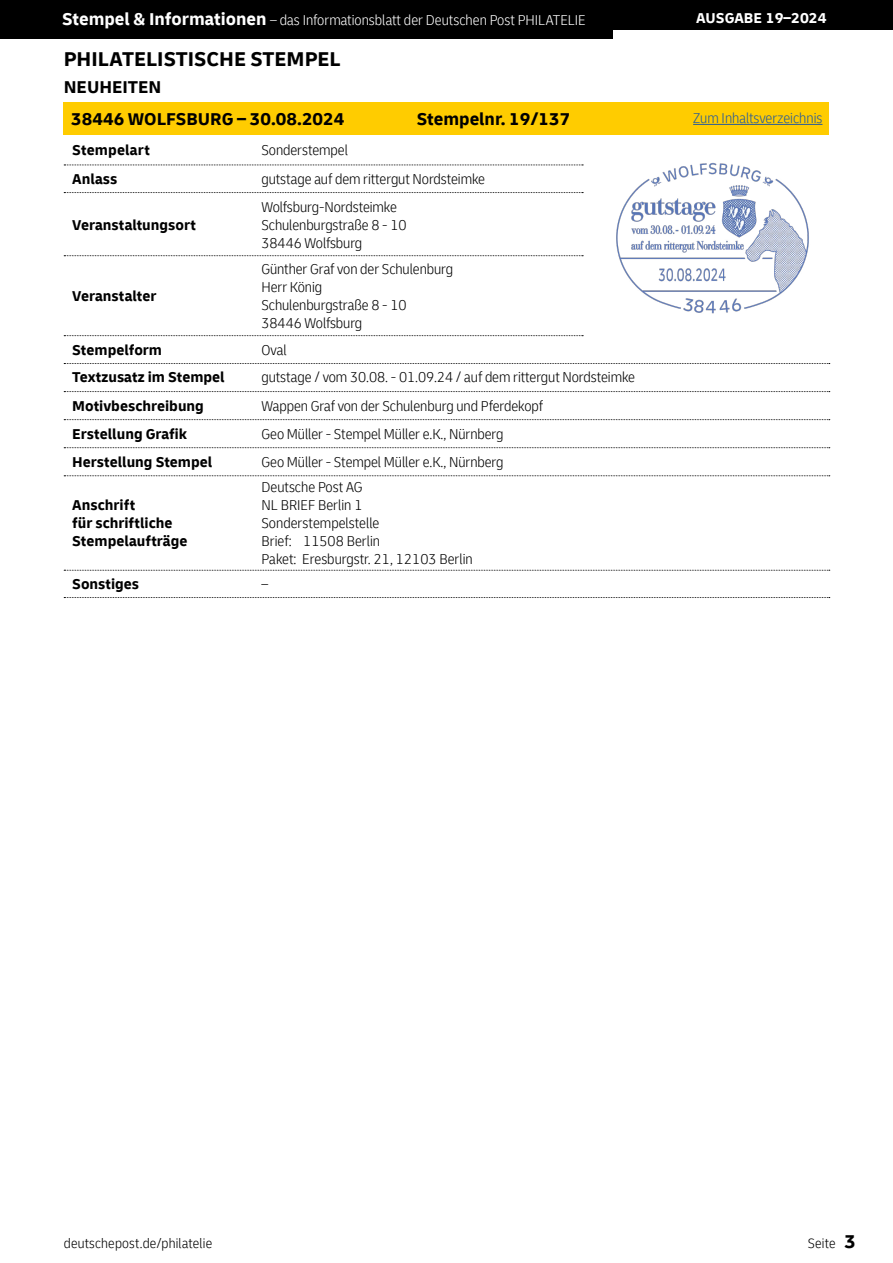
<style>
.page{position:relative;width:893px;height:1263px;background:#fff}
.page>*{position:absolute;margin:0;border:0;box-sizing:border-box;transform-origin:0 0}
.t1{font:700 21px "Delivery";color:#000}
.t2{font:700 18px/32px "Delivery";color:#000}
.t3{font:300 condensed 15px/18px "Delivery";letter-spacing:-.005em;color:#000}
.t4{font:700 15px/28px "Delivery";color:#000}
.t5{font:300 condensed 15px "Delivery";color:#fff}
.t6{font:300 condensed 15px "Delivery";color:#275b9b}
.t7{font:700 15px "Delivery";color:#fff}
.t8{font:300 condensed 14.25px "Delivery";letter-spacing:.015em;color:#000}
.s1{font-weight:700;font-stretch:normal;font-size:18px}
.s2{font-weight:700;font-stretch:normal;font-size:19.5px}
</style>
<div class="page">
<div style="left:0;top:0;width:893px;height:30px;background:#000"></div>
<div style="left:0;top:0;width:612px;height:38px;background:#000"></div>
<div style="left:64px;top:102px;width:765px;height:32px;background:#fc0"></div>
<svg style="left:64px;top:165px;width:519px;height:1px"></svg>
<svg style="left:64px;top:192px;width:519px;height:1px"></svg>
<svg style="left:64px;top:255px;width:519px;height:1px"></svg>
<svg style="left:64px;top:335px;width:519px;height:1px"></svg>
<svg style="left:64px;top:363px;width:766px;height:1px"></svg>
<svg style="left:64px;top:391px;width:766px;height:1px"></svg>
<svg style="left:64px;top:419px;width:766px;height:1px"></svg>
<svg style="left:64px;top:447px;width:766px;height:1px"></svg>
<svg style="left:64px;top:475px;width:766px;height:1px"></svg>
<svg style="left:64px;top:570px;width:766px;height:1px"></svg>
<img style="left:616px;top:163px;width:193px;height:151px">
<svg style="left:64px;top:597px;width:766px;height:1px"></svg>
<hr style="left:693px;top:124px;width:129px;height:1px;background:#275b9b">
<p class="t5" style="left:62px;top:12px;width:525px"><span class="s1">Stempel &amp; Informationen</span> – das Informationsblatt der Deutschen Post PHILATELIE</p>
<p class="t7" style="left:696px;top:9px;width:132px">AUSGABE 19–2024</p>
<h1 class="t1" style="left:64px;top:46px;width:278px">PHILATELISTISCHE STEMPEL</h1>
<p class="t2" style="left:71px;top:71px;width:275px;text-indent:-7px">NEUHEITEN<br>38446 WOLFSBURG – 30.08.2024</p>
<p class="t6" style="left:693px;top:109px;width:131px">Zum Inhaltsverzeichnis</p>
<p class="t2" style="left:417px;top:103px;width:155px">Stempelnr. 19/137</p>
<p class="t4" style="left:72px;top:136px;width:79px;line-height:29px">Stempelart<br>Anlass</p>
<p class="t4" style="left:72px;top:211px;width:125px">Veranstaltungsort</p>
<p class="t4" style="left:72px;top:282px;width:86px">Veranstalter</p>
<p class="t4" style="left:72px;top:336px;width:154px">Stempelform<br>Textzusatz im Stempel<br>Motivbeschreibung<br>Erstellung Grafik<br>Herstellung Stempel</p>
<p class="t4" style="left:72px;top:496px;width:117px;line-height:18px">Anschrift<br>für schriftliche<br>Stempelaufträge</p>
<p class="t3" style="left:261px;top:136px;width:225px;line-height:29px">Sonderstempel<br>gutstage auf dem rittergut Nordsteimke</p>
<p class="t3" style="left:261px;top:198px;width:147px">Wolfsburg-Nordsteimke<br>Schulenburgstraße 8 - 10<br>38446 Wolfsburg</p>
<p class="t3" style="left:261px;top:260px;width:193px">Günther Graf von der Schulenburg<br>Herr König<br>Schulenburgstraße 8 - 10<br>38446 Wolfsburg</p>
<p class="t3" style="left:261px;top:336px;width:375px;line-height:28px">Oval<br>gutstage / vom 30.08. - 01.09.24 / auf dem rittergut Nordsteimke Wappen Graf von der Schulenburg und Pferdekopf<br>Geo Müller - Stempel Müller e.K., Nürnberg<br>Geo Müller - Stempel Müller e.K., Nürnberg</p>
<p class="t3" style="left:261px;top:478px;width:213px">Deutsche Post AG<br>NL BRIEF Berlin 1<br>Sonderstempelstelle<br>Brief: 11508 Berlin<br>Paket: Eresburgstr. 21, 12103 Berlin</p>
<p class="t4" style="left:72px;top:570px;width:68px">Sonstiges</p>
<p class="t3" style="left:261px;top:575px;width:8px">–</p>
<p class="t8" style="left:64px;top:1235px;width:150px">deutschepost.de/philatelie</p>
<p class="t8" style="left:808px;top:1235px;width:50px">Seite <span class="s2">3</span></p>
</div>
